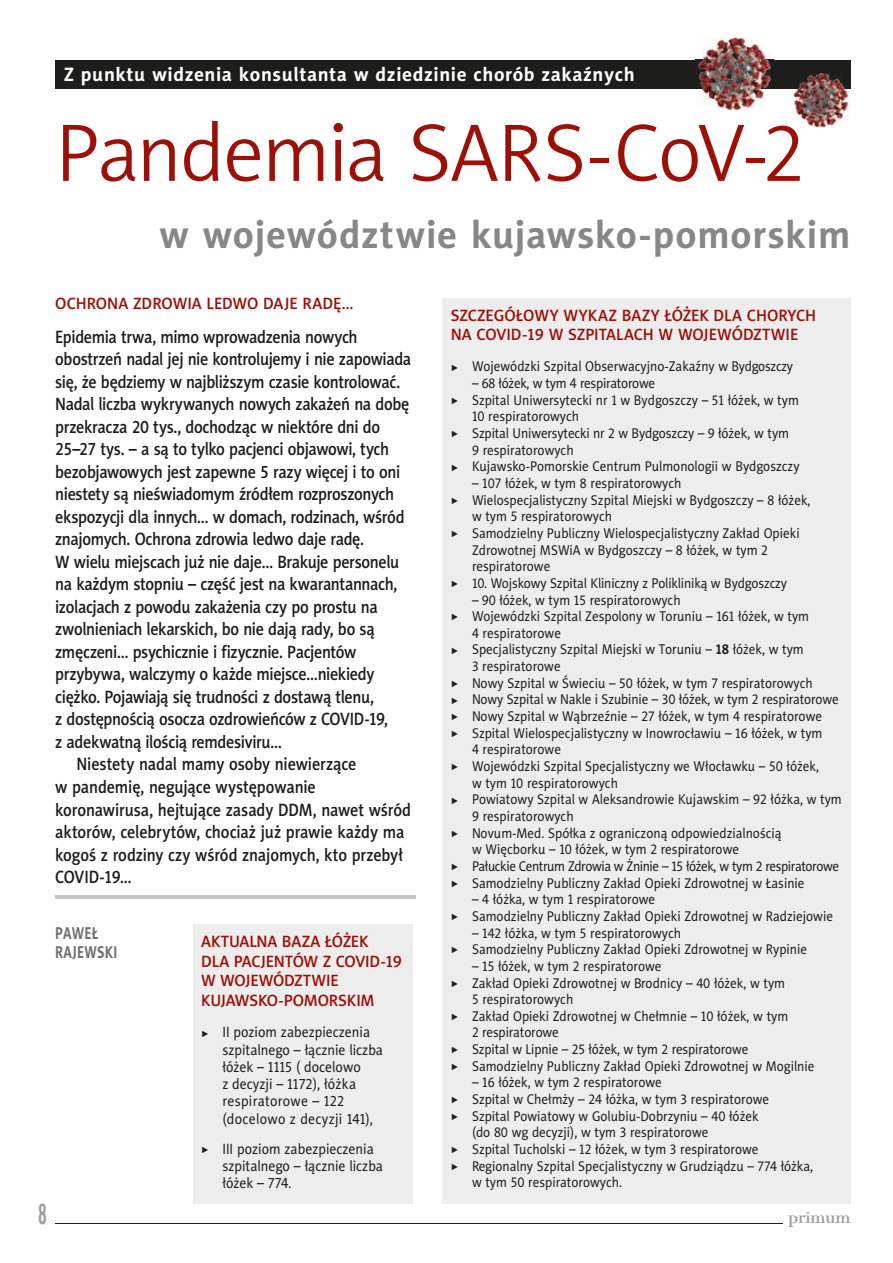
<style>
.page{position:relative;width:893px;height:1263px;background:#fff}
.page>*{position:absolute;margin:0;border:0;box-sizing:border-box;transform-origin:0 0}
.t1{font:82.5px "Naomi Sans EFN Light";letter-spacing:-.03em;color:#9c1007}
.t2{font:700 39px "Naomi Sans EFN";letter-spacing:.02em;color:#878787}
.t3{font:24.75px "Alternate Gothic 2 PL";color:#9d9d9d;scale:.82 1}
.t4{font:700 19.5px "Naomi Sans EFN";letter-spacing:.03em;color:#fff}
.t5{font:18px "Naomi Sans EFN Medium";letter-spacing:-.025em;color:#1d1d1b;scale:.9 1}
.t6{font:18px "Naomi Sans EFN Medium";letter-spacing:-.005em;color:#1d1d1b;scale:.9 1}
.t7{font:700 17.25px/19.5px "Naomi Sans EFN";letter-spacing:.02em;color:#70706f;scale:.8 1}
.t8{font:16.5px/19.5px "Naomi Sans EFN Medium";letter-spacing:-.01em;color:#9c1007}
.t9{font:15px/17.2px "Naomi Sans EFNPS";color:#1d1d1b;scale:.92 1}
.t10{font:15px "Cantata One";color:#9d9d9d}
.t11{font:14.25px/16.6px "Naomi Sans EFNPS";color:#1d1d1b;scale:.92 1}
.t12{font:14.25px "Naomi Sans EFNPS";letter-spacing:-.03em;color:#1d1d1b;scale:.92 1}
.t13{font:14.25px "Naomi Sans EFNPS";letter-spacing:-.02em;color:#1d1d1b;scale:.92 1}
.s1{font-family:"Arial";font-size:9px}
.s2{font-weight:700}
</style>
<div class="page">
<hr style="left:55px;top:1223px;width:727px;height:1px;background:#1d1d1b">
<hr style="left:55px;top:896px;width:360px;height:3px;background:#c7c7c6">
<div style="left:55px;top:60px;width:795px;height:28px;background:#1d1d1b"></div>
<img style="left:695px;top:38px;width:79px;height:72px">
<img style="left:695px;top:60px;width:79px;height:28px">
<img style="left:791px;top:73px;width:59px;height:55px">
<img style="left:791px;top:121px;width:15px;height:7px">
<div style="left:193px;top:924px;width:219px;height:279px;background:#ededed"></div>
<div style="left:442px;top:298px;width:408px;height:905px;background:#ededed"></div>
<h3 class="t4" style="left:64px;top:63px;width:572px">Z punktu widzenia konsultanta w dziedzinie chorób zakaźnych</h3>
<h1 class="t1" style="left:55px;top:107px;width:752px">Pandemia SARS-CoV-2</h1>
<h2 class="t2" style="left:159px;top:212px;width:693px">w województwie kujawsko-pomorskim</h2>
<p class="t8" style="left:55px;top:293px;width:300px">OCHRONA ZDROWIA LEDWO DAJE RADĘ…</p>
<p class="t5" style="left:55px;top:326px;width:337px">Epidemia trwa, mimo wprowadzenia nowych</p>
<p class="t5" style="left:55px;top:349px;width:397px">obostrzeń nadal jej nie kontrolujemy i nie zapowiada</p>
<p class="t5" style="left:55px;top:371px;width:385px">się, że będziemy w najbliższym czasie kontrolować.</p>
<p class="t5" style="left:55px;top:394px;width:395px">Nadal liczba wykrywanych nowych zakażeń na dobę</p>
<p class="t5" style="left:55px;top:416px;width:363px">przekracza 20 tys., dochodząc w niektóre dni do</p>
<p class="t5" style="left:55px;top:439px;width:372px">25–27 tys. – a są to tylko pacjenci objawowi, tych</p>
<p class="t5" style="left:55px;top:461px;width:385px">bezobjawowych jest zapewne 5 razy więcej i to oni</p>
<p class="t5" style="left:55px;top:484px;width:378px">niestety są nieświadomym źródłem rozproszonych</p>
<p class="t5" style="left:55px;top:506px;width:390px">ekspozycji dla innych… w domach, rodzinach, wśród</p>
<p class="t5" style="left:55px;top:529px;width:345px">znajomych. Ochrona zdrowia ledwo daje radę.</p>
<p class="t5" style="left:55px;top:551px;width:384px">W wielu miejscach już nie daje… Brakuje personelu</p>
<p class="t5" style="left:55px;top:574px;width:382px">na każdym stopniu – część jest na kwarantannach,</p>
<p class="t5" style="left:55px;top:596px;width:360px">izolacjach z powodu zakażenia czy po prostu na</p>
<p class="t5" style="left:55px;top:619px;width:357px">zwolnieniach lekarskich, bo nie dają rady, bo są</p>
<p class="t5" style="left:55px;top:641px;width:336px">zmęczeni… psychicznie i fizycznie. Pacjentów</p>
<p class="t5" style="left:55px;top:664px;width:356px">przybywa, walczymy o każde miejsce…niekiedy</p>
<p class="t5" style="left:55px;top:686px;width:356px">ciężko. Pojawiają się trudności z dostawą tlenu,</p>
<p class="t5" style="left:55px;top:709px;width:371px">z dostępnością osocza ozdrowieńców z COVID-19,</p>
<p class="t5" style="left:55px;top:731px;width:254px">z adekwatną ilością remdesiviru…</p>
<p class="t5" style="left:77px;top:754px;width:313px">Niestety nadal mamy osoby niewierzące</p>
<p class="t6" style="left:55px;top:776px;width:291px">w pandemię, negujące występowanie</p>
<p class="t5" style="left:55px;top:799px;width:397px">koronawirusa, hejtujące zasady DDM, nawet wśród</p>
<p class="t5" style="left:55px;top:821px;width:389px">aktorów, celebrytów, chociaż już prawie każdy ma</p>
<p class="t5" style="left:55px;top:844px;width:388px">kogoś z rodziny czy wśród znajomych, kto przebył</p>
<p class="t5" style="left:55px;top:866px;width:86px">COVID-19…</p>
<p class="t7" style="left:55px;top:923px;width:79px">PAWEŁ<br>RAJEWSKI</p>
<p class="t8" style="left:201px;top:932px;width:202px">AKTUALNA BAZA ŁÓŻEK<br>DLA PACJENTÓW Z COVID-19<br>W WOJEWÓDZTWIE<br>KUJAWSKO-POMORSKIM</p>
<p class="t9" style="left:222px;top:1024px;width:176px;text-indent:-21px"><span class="s1">►</span> II poziom zabezpieczenia szpitalnego – łącznie liczba łóżek – 1115 ( docelowo<br>z decyzji – 1172), łóżka respiratorowe – 122 (docelowo z decyzji 141),</p>
<p class="t9" style="left:222px;top:1140px;width:176px;text-indent:-21px"><span class="s1">►</span> III poziom zabezpieczenia szpitalnego – łącznie liczba łóżek – 774.</p>
<p class="t8" style="left:451px;top:305px;width:367px">SZCZEGÓŁOWY WYKAZ BAZY ŁÓŻEK DLA CHORYCH<br>NA COVID-19 W SZPITALACH W WOJEWÓDZTWIE</p>
<p class="t11" style="left:451px;top:358px;width:374px"><span class="s1">►</span> Wojewódzki Szpital Obserwacyjno-Zakaźny w Bydgoszczy</p>
<p class="t13" style="left:472px;top:375px;width:201px">– 68 łóżek, w tym 4 respiratorowe</p>
<p class="t11" style="left:451px;top:392px;width:380px"><span class="s1">►</span> Szpital Uniwersytecki nr 1 w Bydgoszczy – 51 łóżek, w tym</p>
<p class="t11" style="left:472px;top:408px;width:118px">10 respiratorowych</p>
<p class="t11" style="left:451px;top:425px;width:369px"><span class="s1">►</span> Szpital Uniwersytecki nr 2 w Bydgoszczy – 9 łóżek, w tym</p>
<p class="t11" style="left:472px;top:442px;width:112px">9 respiratorowych</p>
<p class="t11" style="left:451px;top:458px;width:381px"><span class="s1">►</span> Kujawsko-Pomorskie Centrum Pulmonologii w Bydgoszczy</p>
<p class="t11" style="left:472px;top:475px;width:229px">– 107 łóżek, w tym 8 respiratorowych</p>
<p class="t11" style="left:451px;top:491px;width:393px"><span class="s1">►</span> Wielospecjalistyczny Szpital Miejski w Bydgoszczy – 8 łóżek,</p>
<p class="t11" style="left:472px;top:508px;width:154px">w tym 5 respiratorowych</p>
<p class="t11" style="left:451px;top:525px;width:381px"><span class="s1">►</span> Samodzielny Publiczny Wielospecjalistyczny Zakład Opieki</p>
<p class="t11" style="left:472px;top:541px;width:323px">Zdrowotnej MSWiA w Bydgoszczy – 8 łóżek, w tym 2</p>
<p class="t11" style="left:472px;top:558px;width:87px">respiratorowe</p>
<p class="t11" style="left:451px;top:575px;width:367px"><span class="s1">►</span> 10. Wojskowy Szpital Kliniczny z Polikliniką w Bydgoszczy</p>
<p class="t11" style="left:472px;top:591px;width:228px">– 90 łóżek, w tym 15 respiratorowych</p>
<p class="t11" style="left:451px;top:608px;width:391px"><span class="s1">►</span> Wojewódzki Szpital Zespolony w Toruniu – 161 łóżek, w tym</p>
<p class="t11" style="left:472px;top:625px;width:98px">4 respiratorowe</p>
<p class="t11" style="left:451px;top:641px;width:385px"><span class="s1">►</span> Specjalistyczny Szpital Miejski w Toruniu – <span class="s2">18</span> łóżek, w tym</p>
<p class="t11" style="left:472px;top:658px;width:98px">3 respiratorowe</p>
<p class="t11" style="left:451px;top:675px;width:395px"><span class="s1">►</span> Nowy Szpital w Świeciu – 50 łóżek, w tym 7 respiratorowych</p>
<p class="t11" style="left:451px;top:691px;width:423px"><span class="s1">►</span> Nowy Szpital w Nakle i Szubinie – 30 łóżek, w tym 2 respiratorowe</p>
<p class="t11" style="left:451px;top:708px;width:405px"><span class="s1">►</span> Nowy Szpital w Wąbrzeźnie – 27 łóżek, w tym 4 respiratorowe</p>
<p class="t11" style="left:451px;top:725px;width:406px"><span class="s1">►</span> Szpital Wielospecjalistyczny w Inowrocławiu – 16 łóżek, w tym</p>
<p class="t11" style="left:472px;top:741px;width:98px">4 respiratorowe</p>
<p class="t11" style="left:451px;top:758px;width:402px"><span class="s1">►</span> Wojewódzki Szpital Specjalistyczny we Włocławku – 50 łóżek,</p>
<p class="t11" style="left:472px;top:775px;width:160px">w tym 10 respiratorowych</p>
<p class="t11" style="left:451px;top:791px;width:427px"><span class="s1">►</span> Powiatowy Szpital w Aleksandrowie Kujawskim – 92 łóżka, w tym</p>
<p class="t11" style="left:472px;top:808px;width:112px">9 respiratorowych</p>
<p class="t11" style="left:451px;top:824px;width:361px"><span class="s1">►</span> Novum-Med. Spółka z ograniczoną odpowiedzialnością</p>
<p class="t11" style="left:472px;top:841px;width:292px">w Więcborku – 10 łóżek, w tym 2 respiratorowe</p>
<p class="t12" style="left:451px;top:858px;width:424px"><span class="s1">►</span> Pałuckie Centrum Zdrowia w Żninie – 15 łóżek, w tym 2 respiratorowe</p>
<p class="t11" style="left:451px;top:874px;width:386px"><span class="s1">►</span> Samodzielny Publiczny Zakład Opieki Zdrowotnej w Łasinie</p>
<p class="t11" style="left:451px;top:891px;width:417px;text-indent:21px">– 4 łóżka, w tym 1 respiratorowe<br><span class="s1">►</span> Samodzielny Publiczny Zakład Opieki Zdrowotnej w Radziejowie</p>
<p class="t11" style="left:451px;top:924px;width:389px;text-indent:21px">– 142 łóżka, w tym 5 respiratorowych<br><span class="s1">►</span> Samodzielny Publiczny Zakład Opieki Zdrowotnej w Rypinie</p>
<p class="t11" style="left:472px;top:958px;width:208px">– 15 łóżek, w tym 2 respiratorowe</p>
<p class="t11" style="left:451px;top:974px;width:365px"><span class="s1">►</span> Zakład Opieki Zdrowotnej w Brodnicy – 40 łóżek, w tym</p>
<p class="t11" style="left:472px;top:991px;width:112px">5 respiratorowych</p>
<p class="t11" style="left:451px;top:1008px;width:368px"><span class="s1">►</span> Zakład Opieki Zdrowotnej w Chełmnie – 10 łóżek, w tym</p>
<p class="t11" style="left:472px;top:1024px;width:96px">2 respiratorowe</p>
<p class="t11" style="left:451px;top:1041px;width:325px"><span class="s1">►</span> Szpital w Lipnie – 25 łóżek, w tym 2 respiratorowe</p>
<p class="t11" style="left:451px;top:1058px;width:397px"><span class="s1">►</span> Samodzielny Publiczny Zakład Opieki Zdrowotnej w Mogilnie</p>
<p class="t11" style="left:472px;top:1074px;width:208px">– 16 łóżek, w tym 2 respiratorowe</p>
<p class="t11" style="left:451px;top:1091px;width:348px"><span class="s1">►</span> Szpital w Chełmży – 24 łóżka, w tym 3 respiratorowe</p>
<p class="t11" style="left:451px;top:1108px;width:336px"><span class="s1">►</span> Szpital Powiatowy w Golubiu-Dobrzyniu – 40 łóżek</p>
<p class="t11" style="left:472px;top:1124px;width:258px">(do 80 wg decyzji), w tym 3 respiratorowe</p>
<p class="t11" style="left:451px;top:1141px;width:336px"><span class="s1">►</span> Szpital Tucholski – 12 łóżek, w tym 3 respiratorowe</p>
<p class="t11" style="left:451px;top:1157px;width:395px"><span class="s1">►</span> Regionalny Szpital Specjalistyczny w Grudziądzu – 774 łóżka,</p>
<p class="t11" style="left:472px;top:1174px;width:165px">w tym 50 respiratorowych.</p>
<h3 class="t3" style="left:38px;top:1198px;width:12px">8</h3>
<p class="t10" style="left:788px;top:1208px;width:64px">Primum</p>
</div>
